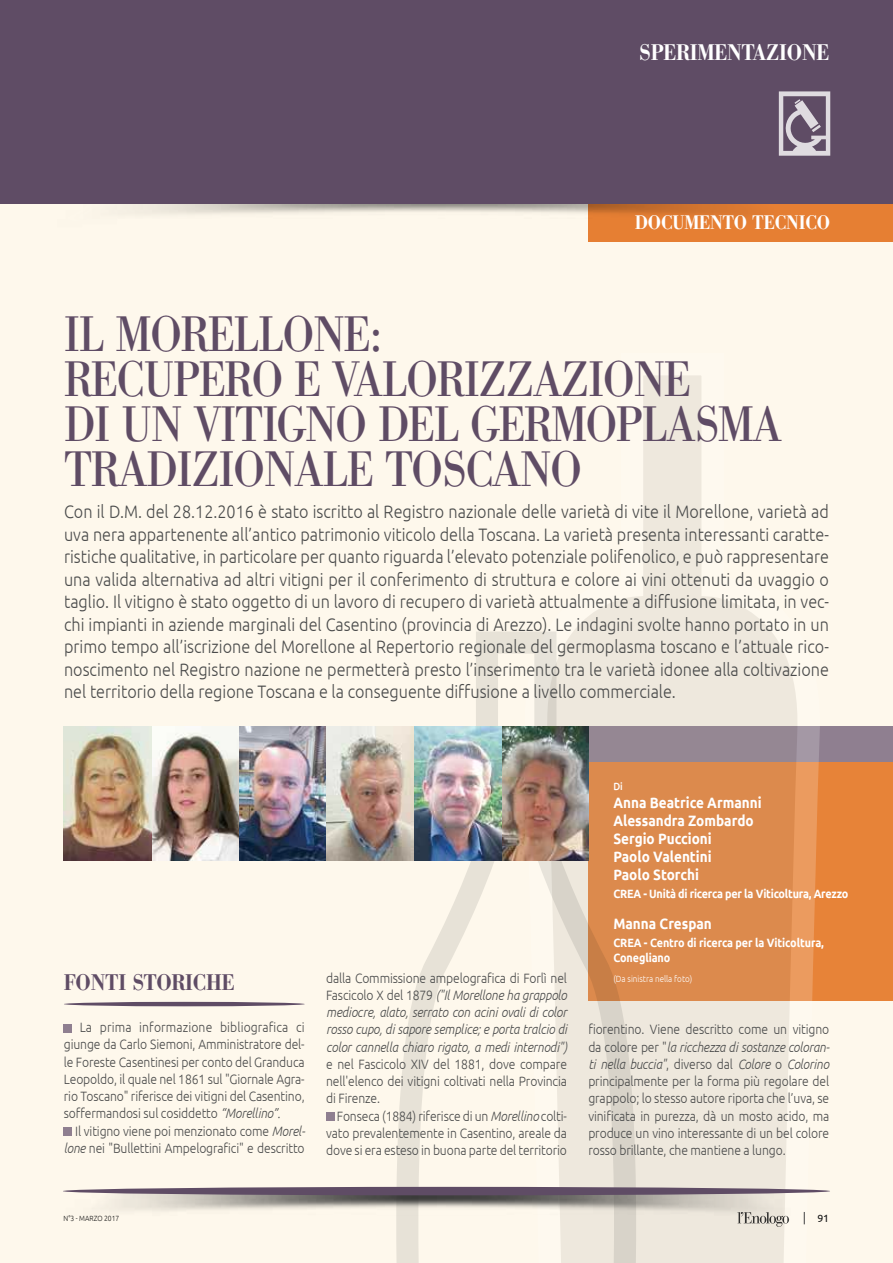
<style>
.page{position:relative;width:893px;height:1263px;background:#fef8ec}
.page>*{position:absolute;margin:0;border:0;box-sizing:border-box;transform-origin:0 0}
.t1{font:49.5px/45px "AT Our Bodoni";letter-spacing:-.02em;color:#5f4c65;scale:.9 1}
.t2{font:500 22.5px "AT Our Bodoni";letter-spacing:-.01em;color:#fff;scale:.9 1}
.t3{font:500 22.5px "AT Our Bodoni";letter-spacing:-.01em;color:#5f4c65;scale:.9 1}
.t4{font:500 19.5px "AT Our Bodoni";letter-spacing:-.01em;color:#fff;scale:.9 1}
.t5{font:300 18px/22.5px "Ubuntu";color:#4a4b4b;text-align:justify;scale:.9 1}
.t6{font:700 15px/18px "Ubuntu";color:#fff;scale:.9 1}
.t7{font:300 13.5px/17.2px "Ubuntu";letter-spacing:-.01em;color:#4a4b4b;text-align:justify;scale:.9 1}
.t8{font:italic 300 13.5px/17.2px "Ubuntu";letter-spacing:-.01em;color:#4a4b4b;text-align:justify;scale:.9 1}
.t9{font:700 12px/15px "Ubuntu";letter-spacing:-.02em;color:#fff;scale:.9 1}
.t10{font:10.5px "Ubuntu";color:#121212}
.t11{font:500 10.5px "Ubuntu";color:#fff;scale:.9 1}
.t12{font:300 9px "Ubuntu";color:#fff;scale:.9 1}
.t13{font:300 7.5px "Ubuntu";color:#121212;scale:.9 1}
.s1{font-style:italic}
.s2{font-style:normal}
</style>
<div class="page">
<div style="left:0;top:0;width:893px;height:204px;background:#5f4c65"></div>
<svg style="left:779px;top:91px;width:51px;height:65px"></svg>
<div style="left:64px;top:726px;width:829px;height:134px;background:#8f7f90"></div>
<div style="left:588px;top:762px;width:305px;height:239px;background:#e78338"></div>
<svg style="left:575px;top:376px;width:245px;height:887px"></svg>
<svg style="left:384px;top:630px;width:254px;height:633px"></svg>
<div style="left:588px;top:204px;width:305px;height:38px;background:#e78338"></div>
<img style="left:63px;top:1190px;width:767px;height:34px">
<div style="left:63px;top:1187px;width:767px;height:8px;background:#5f4c65;border-radius:50%"></div>
<hr style="left:64px;top:1002px;width:241px;height:4px;background:#5f4c65;border-radius:50%">
<div style="left:64px;top:1024px;width:8px;height:8px;background:#8f7f90"></div>
<div style="left:64px;top:1127px;width:8px;height:8px;background:#8f7f90"></div>
<div style="left:326px;top:1112px;width:8px;height:8px;background:#8f7f90"></div>
<img style="left:64px;top:726px;width:524px;height:134px">
<p class="t2" style="left:639px;top:38px;width:213px">SPERIMENTAZIONE</p>
<p class="t4" style="left:635px;top:211px;width:219px">DOCUMENTO TECNICO</p>
<h1 class="t1" style="left:64px;top:312px;width:799px">IL MORELLONE:<br>RECUPERO E VALORIZZAZIONE<br>DI UN VITIGNO DEL GERMOPLASMA<br>TRADIZIONALE TOSCANO</h1>
<p class="t5" style="left:64px;top:500px;width:851px">Con il D.M. del 28.12.2016 è stato iscritto al Registro nazionale delle varietà di vite il Morellone, varietà ad uva nera appartenente all’antico patrimonio viticolo della Toscana. La varietà presenta interessanti caratte&shy;ristiche qualitative, in particolare per quanto riguarda l’elevato potenziale polifenolico, e può rappresentare una valida alternativa ad altri vitigni per il conferimento di struttura e colore ai vini ottenuti da uvaggio o taglio. Il vitigno è stato oggetto di un lavoro di recupero di varietà attualmente a diffusione limitata, in vec&shy;chi impianti in aziende marginali del Casentino (provincia di Arezzo). Le indagini svolte hanno portato in un primo tempo all’iscrizione del Morellone al Repertorio regionale del germoplasma toscano e l’attuale rico&shy;noscimento nel Registro nazione ne permetterà presto l’inserimento tra le varietà idonee alla coltivazione nel territorio della regione Toscana e la conseguente diffusione a livello commerciale.</p>
<p class="t3" style="left:64px;top:969px;width:191px">FONTI STORICHE</p>
<p class="t7" style="left:64px;top:1018px;width:269px;text-indent:16px">La prima informazione bibliografica ci giunge da Carlo Siemoni, Amministratore del&shy;le Foreste Casentinesi per conto del Granduca Leopoldo, il quale nel 1861 sul "Giornale Agra&shy;rio Toscano" riferisce dei vitigni del Casentino, soffermandosi sul cosiddetto <span class="s1">“Morellino”.</span></p>
<p class="t7" style="left:64px;top:1122px;width:270px;text-align:right">Il vitigno viene poi menzionato come <span class="s1">Morel&shy;lone</span> nei "Bullettini Ampelografici" e descritto</p>
<p class="t8" style="left:326px;top:969px;width:269px"><span class="s2">dalla Commissione ampelografica di Forlì nel Fascicolo X del 1879</span> ("Il Morellone ha grappolo mediocre, alato, serrato con acini ovali di color rosso cupo, di sapore semplice; e porta tralcio di color cannella chiaro rigato, a medi internodi")</p>
<p class="t7" style="left:326px;top:1055px;width:269px">e nel Fascicolo XIV del 1881, dove compare nell'elenco dei vitigni coltivati nella Provincia di Firenze.</p>
<p class="t7" style="left:326px;top:1107px;width:269px;text-indent:11px">Fonseca (1884) riferisce di un <span class="s1">Morellino</span> colti&shy;vato prevalentemente in Casentino, areale da dove si era esteso in buona parte del territorio</p>
<p class="t11" style="left:613px;top:779px;width:12px">Di</p>
<p class="t6" style="left:613px;top:793px;width:166px">Anna Beatrice Armanni<br>Alessandra Zombardo<br>Sergio Puccioni<br>Paolo Valentini<br>Paolo Storchi</p>
<p class="t9" style="left:613px;top:886px;width:263px">CREA - Unità di ricerca per la Viticoltura, Arezzo</p>
<p class="t6" style="left:613px;top:914px;width:111px">Manna Crespan</p>
<p class="t9" style="left:613px;top:935px;width:235px">CREA - Centro di ricerca per la Viticoltura,<br>Conegliano</p>
<p class="t12" style="left:613px;top:973px;width:89px">(Da sinistra nella foto)</p>
<p class="t7" style="left:588px;top:1020px;width:270px">fiorentino. Viene descritto come un vitigno da colore per "<span class="s1">la ricchezza di sostanze coloran&shy;ti nella buccia"</span>, diverso dal <span class="s1">Colore</span> o <span class="s1">Colorino </span>principalmente per la forma più regolare del grappolo; lo stesso autore riporta che l’uva, se vinificata in purezza, dà un mosto acido, ma produce un vino interessante di un bel colore rosso brillante, che mantiene a lungo.</p>
<p class="t13" style="left:64px;top:1214px;width:64px">N°3 - MARZO 2017</p>
<p class="t10" style="left:817px;top:1212px;width:13px">91</p>
</div>
